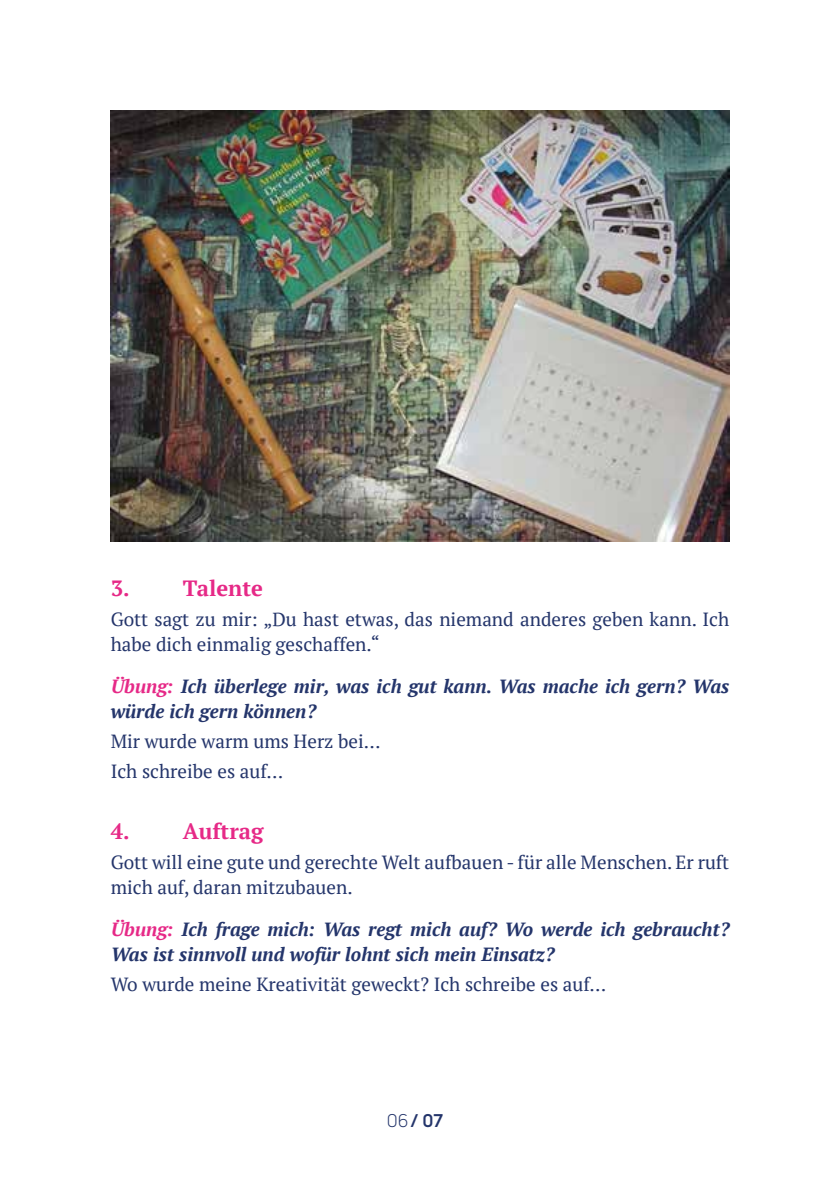
<style>
.page{position:relative;width:840px;height:1191px;background:#fff}
.page>*{position:absolute;margin:0;border:0;box-sizing:border-box;transform-origin:0 0}
.t1{font:700 22px "PT Serif";color:#e62987}
.t2{font:19px/24.8px "PT Serif";color:#24356b}
.t3{font:italic 700 19px/24.8px "PT Serif";color:#24356b}
.t4{font:700 18px "Uni Neue";color:#24356b}
.s1{color:#e62987}
.s2{font-weight:400}
</style>
<div class="page">
<img style="left:111px;top:111px;width:618px;height:430px">
<p class="t1" style="left:111px;top:573px;width:20px">3.</p>
<p class="t1" style="left:183px;top:573px;width:82px">Talente</p>
<p class="t2" style="left:111px;top:607px;width:619px">Gott sagt zu mir: „Du hast etwas, das niemand anderes geben kann. Ich habe dich einmalig geschaffen.“</p>
<p class="t3" style="left:111px;top:673px;width:620px"><span class="s1">Übung:</span> Ich überlege mir, was ich gut kann. Was mache ich gern? Was würde ich gern können?</p>
<p class="t2" style="left:111px;top:726px;width:271px;line-height:30.4px">Mir wurde warm ums Herz bei…<br>Ich schreibe es auf…</p>
<p class="t1" style="left:111px;top:816px;width:20px">4.</p>
<p class="t1" style="left:183px;top:816px;width:82px">Auftrag</p>
<p class="t2" style="left:111px;top:850px;width:619px">Gott will eine gute und gerechte Welt aufbauen - für alle Menschen. Er ruft mich auf, daran mitzubauen.</p>
<p class="t3" style="left:111px;top:916px;width:619px"><span class="s1">Übung:</span> Ich frage mich: Was regt mich auf? Wo werde ich gebraucht?<br>Was ist sinnvoll und wofür lohnt sich mein Einsatz?</p>
<p class="t2" style="left:111px;top:971px;width:497px">Wo wurde meine Kreativität geweckt? Ich schreibe es auf…</p>
<p class="t4" style="left:386px;top:1109px;width:58px"><span class="s2">06</span>/ 07</p>
<p class="t4" style="left:385px;top:1116px;width:61px"><span class="s2">02</span> / 03</p>
</div>
